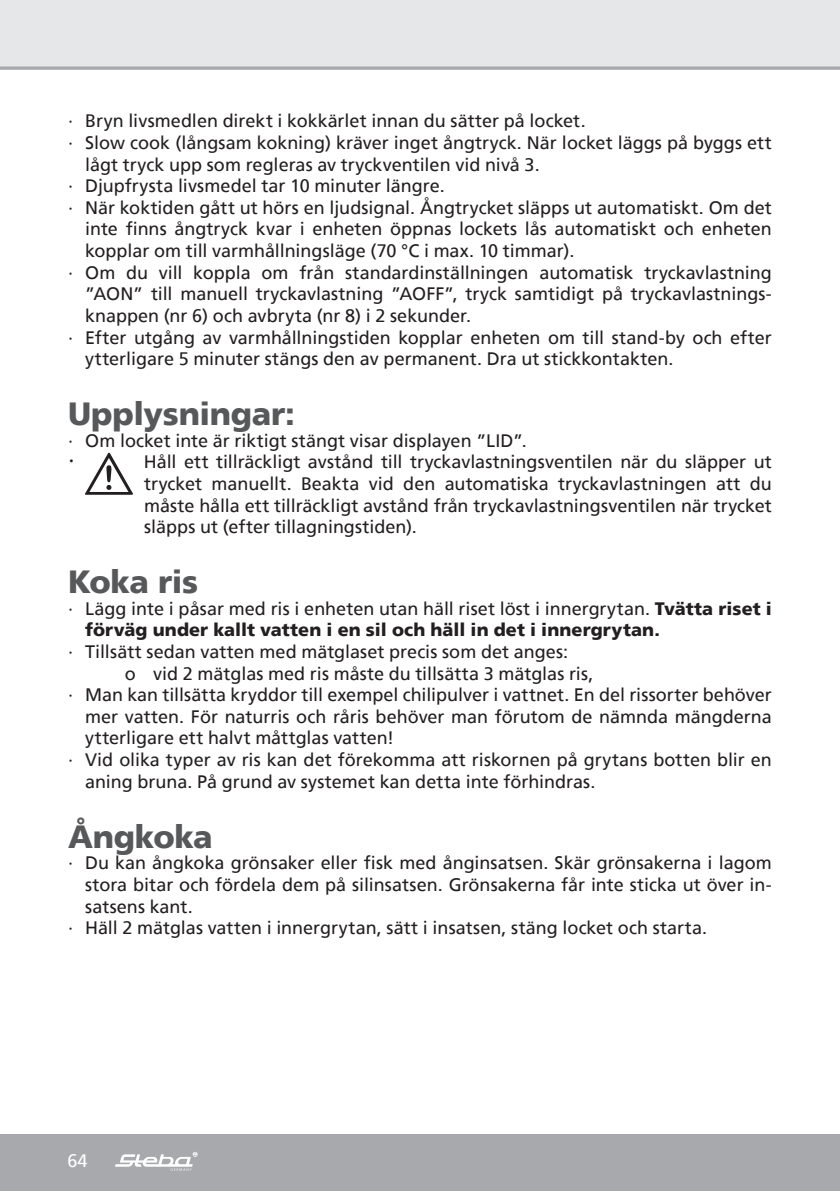
<style>
.page{position:relative;width:840px;height:1191px;background:#fff}
.page>*{position:absolute;margin:0;border:0;box-sizing:border-box;transform-origin:0 0}
.t1{font:900 32px "Frutiger";letter-spacing:-.01em;color:#57585a}
.t2{font:24px "Frutiger";color:#231f20}
.t3{font:18px/21.6px "Frutiger";color:#231f20;text-align:justify}
.t4{font:900 18px/21.6px "Frutiger";letter-spacing:.005em;color:#231f20}
.t5{font:18px "Frutiger";color:#fff}
.s1{font-weight:400}
</style>
<div class="page">
<div style="left:0;top:0;width:839px;height:68px;background:#e6e7e9"></div>
<hr style="left:839px;top:1134px;width:1px;height:57px;background:#a8a9ad">
<div style="left:0;top:1134px;width:839px;height:57px;background:#a8a9ad"></div>
<svg style="left:115px;top:1152px;width:82px;height:18px"></svg>
<svg style="left:0;top:66px;width:839px;height:4px;background:#b3b4b8"></svg>
<img style="left:85px;top:452px;width:48px;height:43px">
<p class="t3" style="left:68px;top:110px;width:518px">∙ Bryn livsmedlen direkt i kokkärlet innan du sätter på locket.</p>
<p class="t3" style="left:68px;top:132px;width:704px">∙ Slow cook (långsam kokning) kräver inget ångtryck. När locket läggs på byggs ett</p>
<p class="t3" style="left:85px;top:153px;width:456px">lågt tryck upp som regleras av tryckventilen vid nivå 3.</p>
<p class="t3" style="left:68px;top:175px;width:378px">∙ Djupfrysta livsmedel tar 10 minuter längre.</p>
<p class="t3" style="left:68px;top:197px;width:704px">∙ När koktiden gått ut hörs en ljudsignal. Ångtrycket släpps ut automatiskt. Om det</p>
<p class="t3" style="left:85px;top:218px;width:687px">inte finns ångtryck kvar i enheten öppnas lockets lås automatiskt och enheten</p>
<p class="t3" style="left:85px;top:240px;width:490px">kopplar om till varmhållningsläge (70 °C i max. 10 timmar).</p>
<p class="t3" style="left:68px;top:261px;width:704px">∙ Om du vill koppla om från standardinställningen automatisk tryckavlastning</p>
<p class="t3" style="left:85px;top:283px;width:687px">”AON” till manuell tryckavlastning ”AOFF”, tryck samtidigt på tryckavlastnings-</p>
<p class="t3" style="left:85px;top:305px;width:387px">knappen (nr 6) och avbryta (nr 8) i 2 sekunder.</p>
<p class="t3" style="left:68px;top:326px;width:705px">∙ Efter utgång av varmhållningstiden kopplar enheten om till stand-by och efter</p>
<p class="t3" style="left:85px;top:348px;width:589px">ytterligare 5 minuter stängs den av permanent. Dra ut stickkontakten.</p>
<h1 class="t1" style="left:68px;top:394px;width:228px">Upplysningar:</h1>
<p class="t3" style="left:68px;top:429px;width:460px">∙ Om locket inte är riktigt stängt visar displayen ”LID”.</p>
<h2 class="t2" style="left:68px;top:446px;width:8px">∙</h2>
<p class="t3" style="left:144px;top:451px;width:629px">Håll ett tillräckligt avstånd till tryckavlastningsventilen när du släpper ut trycket manuellt. Beakta vid den automatiska tryckavlastningen att du måste hålla ett tillräckligt avstånd från tryckavlastningsventilen när trycket släpps ut (efter tillagningstiden).</p>
<h1 class="t1" style="left:68px;top:562px;width:132px">Koka ris</h1>
<p class="t4" style="left:85px;top:597px;width:688px;text-indent:-17px"><span class="s1">∙ Lägg inte i påsar med ris i enheten utan häll riset löst i innergrytan.</span> Tvätta riset i förväg under kallt vatten i en sil och häll in det i innergrytan.</p>
<p class="t3" style="left:68px;top:641px;width:501px">∙ Tillsätt sedan vatten med mätglaset precis som det anges:</p>
<p class="t3" style="left:125px;top:662px;width:470px">o vid 2 mätglas med ris måste du tillsätta 3 mätglas ris,</p>
<p class="t3" style="left:68px;top:684px;width:704px">∙ Man kan tillsätta kryddor till exempel chilipulver i vattnet. En del rissorter behöver</p>
<p class="t3" style="left:85px;top:705px;width:688px">mer vatten. För naturris och råris behöver man förutom de nämnda mängderna</p>
<p class="t3" style="left:85px;top:727px;width:310px">ytterligare ett halvt måttglas vatten!</p>
<p class="t3" style="left:68px;top:749px;width:705px">∙ Vid olika typer av ris kan det förekomma att riskornen på grytans botten blir en</p>
<p class="t3" style="left:85px;top:770px;width:511px">aning bruna. På grund av systemet kan detta inte förhindras.</p>
<h1 class="t1" style="left:68px;top:817px;width:146px">Ångkoka</h1>
<p class="t3" style="left:68px;top:852px;width:705px">∙ Du kan ångkoka grönsaker eller fisk med ånginsatsen. Skär grönsakerna i lagom</p>
<p class="t3" style="left:85px;top:873px;width:687px">stora bitar och fördela dem på silinsatsen. Grönsakerna får inte sticka ut över in-</p>
<p class="t3" style="left:85px;top:895px;width:109px">satsens kant.</p>
<p class="t3" style="left:68px;top:917px;width:640px">∙ Häll 2 mätglas vatten i innergrytan, sätt i insatsen, stäng locket och starta.</p>
<p class="t5" style="left:67px;top:1149px;width:22px">64</p>
</div>
